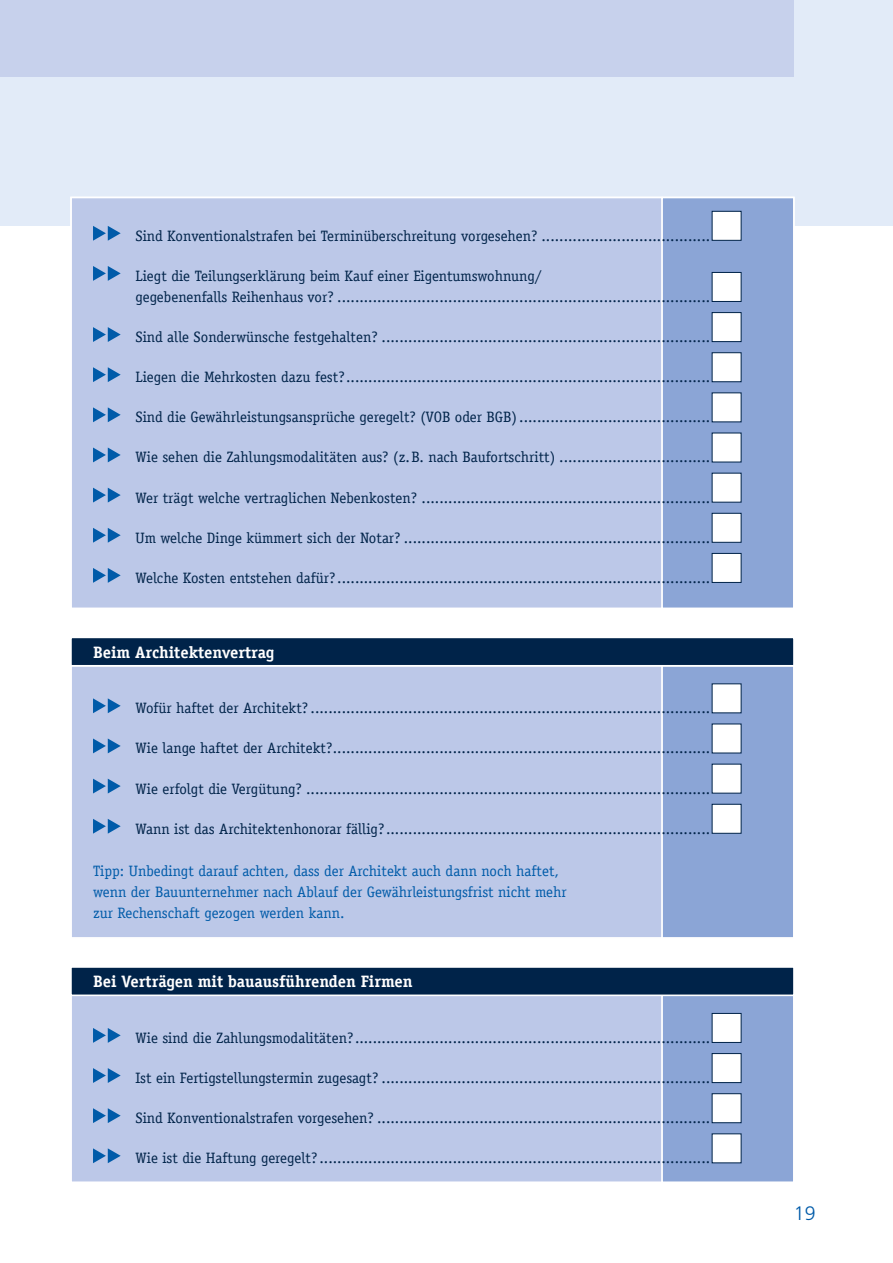
<style>
.page{position:relative;width:893px;height:1263px;background:#fff}
.page>*{position:absolute;margin:0;border:0;box-sizing:border-box;transform-origin:0 0}
.t1{font:300 19.5px "Frutiger";color:#005ba9}
.t2{font:700 16.5px "Officina Serif LT";color:#fff}
.t3{font:15px/21px "Officina Serif LT";color:#002349}
.t4{font:15px/21px "Officina Serif LT";color:#005ba9}
</style>
<div class="page">
<div style="left:0;top:0;width:893px;height:225px;background:#e2ebf8"></div>
<div style="left:0;top:0;width:794px;height:77px;background:#c7d1ec"></div>
<div style="left:70px;top:197px;width:593px;height:412px;background:#bcc8e8"></div>
<div style="left:661px;top:197px;width:134px;height:412px;background:#8ba5d6;border:2px solid #fff"></div>
<svg style="left:93px;top:226px;width:28px;height:15px"></svg>
<div style="left:712px;top:211px;width:29px;height:30px;background:#fff;border:1px solid #002349"></div>
<svg style="left:93px;top:266px;width:28px;height:15px"></svg>
<div style="left:712px;top:272px;width:29px;height:30px;background:#fff;border:1px solid #002349"></div>
<svg style="left:93px;top:327px;width:28px;height:15px"></svg>
<div style="left:712px;top:312px;width:29px;height:30px;background:#fff;border:1px solid #002349"></div>
<svg style="left:93px;top:367px;width:28px;height:15px"></svg>
<div style="left:712px;top:352px;width:29px;height:30px;background:#fff;border:1px solid #002349"></div>
<svg style="left:93px;top:407px;width:28px;height:15px"></svg>
<div style="left:712px;top:392px;width:29px;height:30px;background:#fff"></div>
<svg style="left:93px;top:447px;width:28px;height:15px"></svg>
<div style="left:712px;top:433px;width:29px;height:29px;background:#fff"></div>
<svg style="left:93px;top:488px;width:28px;height:14px"></svg>
<div style="left:712px;top:473px;width:29px;height:29px;background:#fff"></div>
<svg style="left:93px;top:528px;width:28px;height:15px"></svg>
<div style="left:712px;top:513px;width:29px;height:30px;background:#fff;border:1px solid #002349"></div>
<svg style="left:93px;top:568px;width:28px;height:15px"></svg>
<div style="left:712px;top:553px;width:29px;height:30px;background:#fff;border:1px solid #002349"></div>
<div style="left:70px;top:197px;width:725px;height:412px;border:2px solid #fff"></div>
<div style="left:70px;top:665px;width:593px;height:274px;background:#bcc8e8"></div>
<div style="left:661px;top:665px;width:134px;height:274px;background:#8ba5d6;border:2px solid #fff"></div>
<svg style="left:93px;top:698px;width:28px;height:15px"></svg>
<div style="left:712px;top:683px;width:29px;height:30px;background:#fff"></div>
<svg style="left:93px;top:738px;width:28px;height:15px"></svg>
<div style="left:712px;top:724px;width:29px;height:29px;background:#fff"></div>
<svg style="left:93px;top:779px;width:28px;height:14px"></svg>
<div style="left:712px;top:764px;width:29px;height:29px;background:#fff"></div>
<svg style="left:93px;top:819px;width:28px;height:15px"></svg>
<div style="left:712px;top:804px;width:29px;height:30px;background:#fff;border:1px solid #002349"></div>
<div style="left:70px;top:665px;width:725px;height:274px;border:2px solid #fff"></div>
<div style="left:71px;top:637px;width:723px;height:29px;background:#002349"></div>
<div style="left:70px;top:637px;width:725px;height:29px;border:2px solid #fff"></div>
<div style="left:70px;top:994px;width:593px;height:189px;background:#bcc8e8"></div>
<div style="left:661px;top:994px;width:134px;height:189px;background:#8ba5d6;border:2px solid #fff"></div>
<svg style="left:93px;top:1028px;width:28px;height:15px"></svg>
<div style="left:712px;top:1013px;width:29px;height:30px;background:#fff;border:1px solid #002349"></div>
<svg style="left:93px;top:1068px;width:28px;height:15px"></svg>
<div style="left:712px;top:1053px;width:29px;height:30px;background:#fff;border:1px solid #002349"></div>
<svg style="left:93px;top:1108px;width:28px;height:15px"></svg>
<div style="left:712px;top:1093px;width:29px;height:30px;background:#fff;border:1px solid #002349"></div>
<svg style="left:93px;top:1148px;width:28px;height:15px"></svg>
<div style="left:712px;top:1133px;width:29px;height:30px;background:#fff"></div>
<div style="left:70px;top:994px;width:725px;height:189px;border:2px solid #fff"></div>
<div style="left:71px;top:967px;width:723px;height:28px;background:#002349"></div>
<div style="left:70px;top:966px;width:725px;height:30px;border:2px solid #fff"></div>
<p class="t3" style="left:136px;top:225px;width:408px">Sind Konventionalstrafen bei Terminüberschreitung vorgesehen?.......................................</p>
<p class="t3" style="left:136px;top:265px;width:408px">Liegt die Teilungserklärung beim Kauf einer Eigentumswohnung/ gegebenenfalls Reihenhaus vor?.....................................................................................</p>
<p class="t3" style="left:136px;top:326px;width:248px">Sind alle Sonderwünsche festgehalten?...........................................................................</p>
<p class="t3" style="left:136px;top:367px;width:215px">Liegen die Mehrkosten dazu fest?...................................................................................</p>
<p class="t3" style="left:136px;top:407px;width:387px">Sind die Gewährleistungsansprüche geregelt? (VOB oder BGB)............................................</p>
<p class="t3" style="left:136px;top:447px;width:426px">Wie sehen die Zahlungsmodalitäten aus? (z.B. nach Baufortschritt)...................................</p>
<p class="t3" style="left:136px;top:487px;width:288px">Wer trägt welche vertraglichen Nebenkosten?..................................................................</p>
<p class="t3" style="left:136px;top:527px;width:271px">Um welche Dinge kümmert sich der Notar?......................................................................</p>
<p class="t3" style="left:136px;top:567px;width:206px">Welche Kosten entstehen dafür?.....................................................................................</p>
<p class="t2" style="left:93px;top:642px;width:183px">Beim Architektenvertrag</p>
<p class="t3" style="left:136px;top:698px;width:179px">Wofür haftet der Architekt?...........................................................................................</p>
<p class="t3" style="left:136px;top:738px;width:203px">Wie lange haftet der Architekt?......................................................................................</p>
<p class="t3" style="left:136px;top:778px;width:172px">Wie erfolgt die Vergütung?............................................................................................</p>
<p class="t3" style="left:136px;top:818px;width:255px">Wann ist das Architektenhonorar fällig?..........................................................................</p>
<p class="t4" style="left:93px;top:860px;width:475px">Tipp: Unbedingt darauf achten, dass der Architekt auch dann noch haftet, wenn der Bauunternehmer nach Ablauf der Gewährleistungsfrist nicht mehr zur Rechenschaft gezogen werden kann.</p>
<p class="t2" style="left:93px;top:971px;width:321px">Bei Verträgen mit bauausführenden Firmen</p>
<p class="t3" style="left:136px;top:1027px;width:224px">Wie sind die Zahlungsmodalitäten?.................................................................................</p>
<p class="t3" style="left:136px;top:1067px;width:249px">Ist ein Fertigstellungstermin zugesagt?...........................................................................</p>
<p class="t3" style="left:136px;top:1107px;width:244px">Sind Konventionalstrafen vorgesehen?............................................................................</p>
<p class="t3" style="left:136px;top:1148px;width:188px">Wie ist die Haftung geregelt?.........................................................................................</p>
<h1 class="t1" style="left:794px;top:1202px;width:23px">19</h1>
</div>
